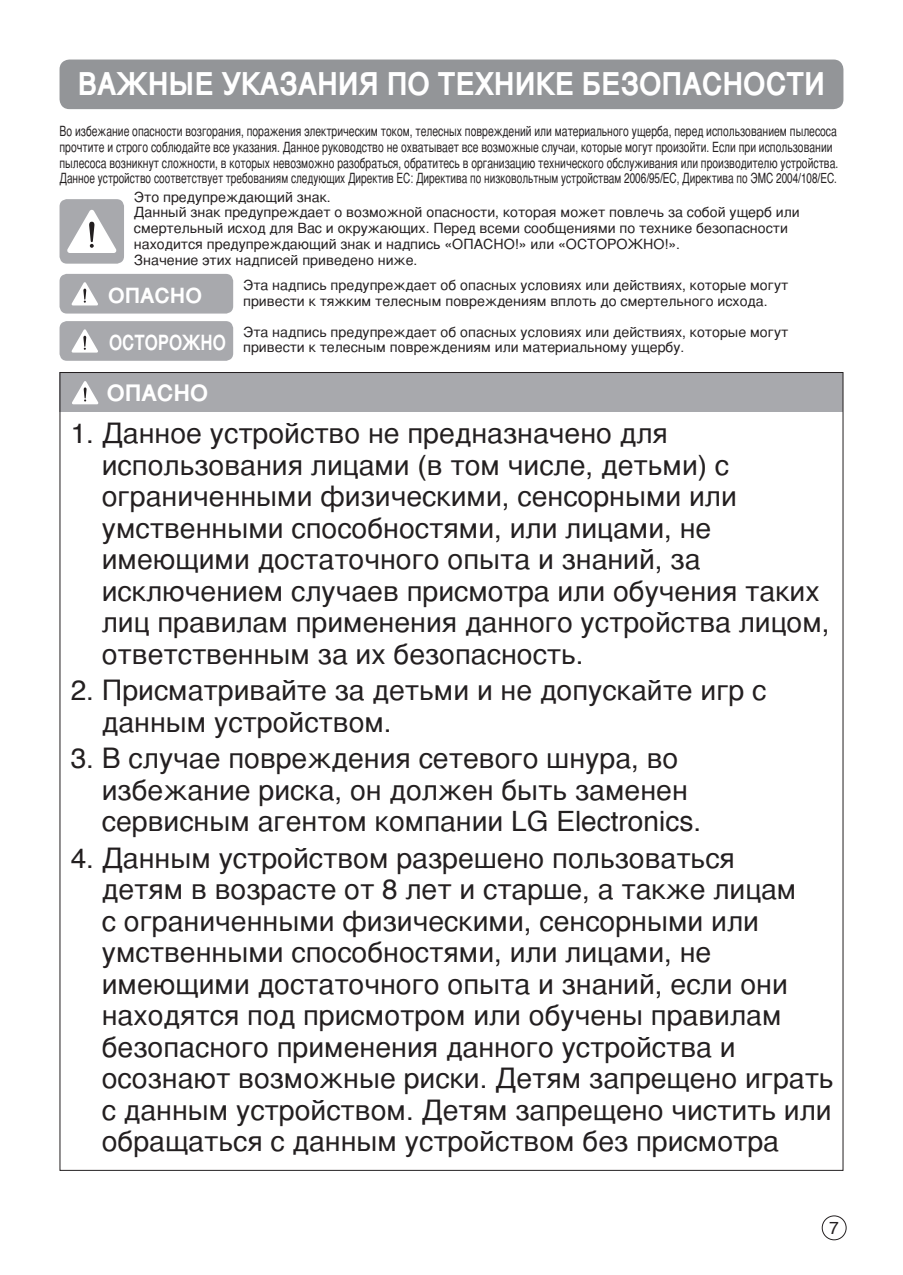
<style>
.page{position:relative;width:903px;height:1275px;background:#fff}
.page>*{position:absolute;margin:0;border:0;box-sizing:border-box;transform-origin:0 0}
.t1{font:700 31.5px "Helvetica";color:#fff;scale:.9 1}
.t2{font:28px/31.5px "Helvetica";color:#231f20}
.t3{font:700 22.75px "Helvetica";color:#fff}
.t4{font:700 21px "Helvetica";color:#fff;scale:.79 1}
.t5{font:700 21px "Helvetica";color:#fff}
.t6{font:17.5px "Helvetica";color:#231f20}
.t7{font:14px/15.8px "Helvetica";color:#231f20;scale:.73 1}
.t8{font:14px/15.8px "Helvetica";color:#231f20}
</style>
<div class="page">
<div style="left:822px;top:1215px;width:24px;height:25px;border:1px solid #231f20;border-radius:50%"></div>
<div style="left:60px;top:60px;width:783px;height:49px;background:#939598;border-radius:10px"></div>
<div style="left:60px;top:199px;width:64px;height:65px;background:#a8a9ad;border-radius:7px"></div>
<div style="left:60px;top:274px;width:173px;height:40px;background:#a8a9ad;border-radius:7px"></div>
<div style="left:60px;top:321px;width:173px;height:40px;background:#a8a9ad;border-radius:7px"></div>
<svg style="left:67px;top:210px;width:49px;height:43px"></svg>
<svg style="left:72px;top:329px;width:26px;height:24px"></svg>
<svg style="left:72px;top:282px;width:26px;height:23px"></svg>
<div style="left:60px;top:372px;width:783px;height:40px;background:#a8a9ad"></div>
<svg style="left:72px;top:381px;width:26px;height:23px"></svg>
<p class="t1" style="left:78px;top:56px;width:831px">ВАЖНЫЕ УКАЗАНИЯ ПО ТЕХНИКЕ БЕЗОПАСНОСТИ</p>
<p class="t7" style="left:60px;top:123px;width:1068px">Во избежание опасности возгорания, поражения электрическим током, телесных повреждений или материального ущерба, перед использованием пылесоса прочтите и строго соблюдайте все указания. Данное руководство не охватывает все возможные случаи, которые могут произойти. Если при использовании пылесоса возникнут сложности, в которых невозможно разобраться, обратитесь в организацию технического обслуживания или производителю устройства.<br>Данное устройство соответствует требованиям следующих Директив ЕС: Директива по низковольтным устройствам 2006/95/EC, Директива по ЭМС 2004/108/EC.</p>
<p class="t8" style="left:134px;top:188px;width:667px">Это предупреждающий знак.<br>Данный знак предупреждает о возможной опасности, которая может повлечь за собой ущерб или смертельный исход для Вас и окружающих. Перед всеми сообщениями по технике безопасности находится предупреждающий знак и надпись «ОПАСНО!» или «ОСТОРОЖНО!».<br>Значение этих надписей приведено ниже.</p>
<p class="t8" style="left:243px;top:277px;width:547px">Эта надпись предупреждает об опасных условиях или действиях, которые могут привести к тяжким телесным повреждениям вплоть до смертельного исхода.</p>
<p class="t8" style="left:243px;top:323px;width:547px">Эта надпись предупреждает об опасных условиях или действиях, которые могут привести к телесным повреждениям или материальному ущербу.</p>
<p class="t5" style="left:108px;top:276px;width:95px">ОПАСНО</p>
<p class="t4" style="left:109px;top:324px;width:149px">ОСТОРОЖНО</p>
<p class="t3" style="left:107px;top:372px;width:103px">ОПАСНО</p>
<p class="t2" style="left:102px;top:417px;width:729px;text-indent:-31px">1. Данное устройство не предназначено для использования лицами (в том числе, детьми) с ограниченными физическими, сенсорными или умственными способностями, или лицами, не имеющими достаточного опыта и знаний, за исключением случаев присмотра или обучения таких лиц правилам применения данного устройства лицом, ответственным за их безопасность.</p>
<p class="t2" style="left:102px;top:674px;width:666px;text-indent:-31px">2. Присматривайте за детьми и не допускайте игр с данным устройством.</p>
<p class="t2" style="left:102px;top:742px;width:601px;text-indent:-31px">3. В случае повреждения сетевого шнура, во избежание риска, он должен быть заменен сервисным агентом компании LG Electronics.</p>
<p class="t2" style="left:102px;top:841px;width:733px;text-indent:-31px">4. Данным устройством разрешено пользоваться<br>детям в возрасте от 8 лет и старше, а также лицам<br>с ограниченными физическими, сенсорными или умственными способностями, или лицами, не имеющими достаточного опыта и знаний, если они находятся под присмотром или обучены правилам безопасного применения данного устройства и осознают возможные риски. Детям запрещено играть с данным устройством. Детям запрещено чистить или обращаться с данным устройством без присмотра</p>
<p class="t6" style="left:829px;top:1213px;width:11px">7</p>
</div>
